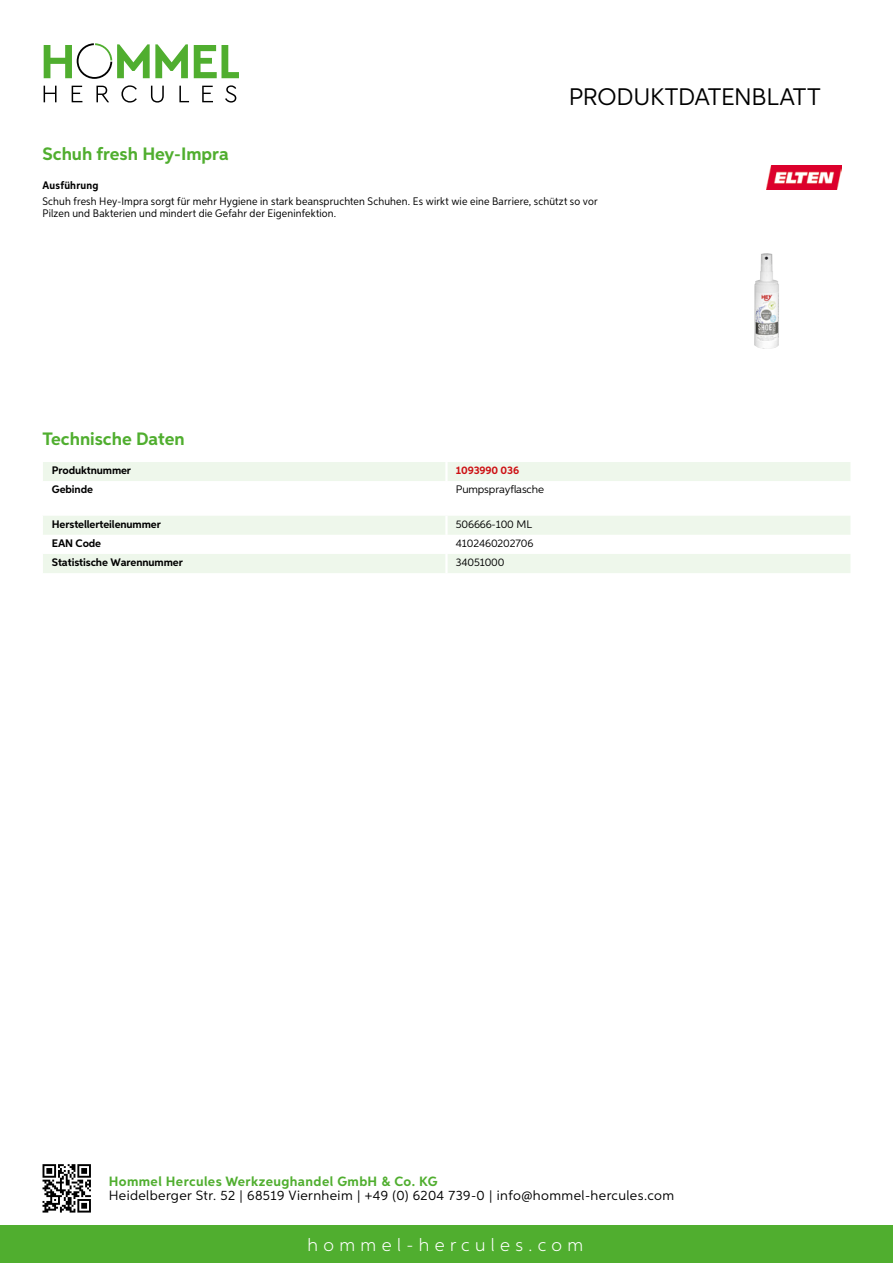
<style>
.page{position:relative;width:893px;height:1263px;background:#fff}
.page>*{position:absolute;margin:0;border:0;box-sizing:border-box;transform-origin:0 0}
.t1{font:24px "Aspira";letter-spacing:-.01em;color:#000}
.t2{font:700 18px "Aspira";color:#50ae2f}
.t3{font:300 18px "Aspira";letter-spacing:.3em;color:#fff}
.t4{font:13.5px "Aspira";letter-spacing:.03em;color:#000}
.t5{font:700 13.5px "Aspira";letter-spacing:.03em;color:#50ae2f}
.t6{font:10.95px/12px "Aspira Nar";letter-spacing:.015em;color:#000}
.t7{font:700 10.95px "Aspira";letter-spacing:-.01em;color:#000}
.t8{font:10.95px "Aspira";letter-spacing:-.01em;color:#000}
.t9{font:700 10.95px "Aspira";letter-spacing:-.01em;color:#cd1013}
.t10{font:700 10.95px "Aspira Nar";letter-spacing:.02em;color:#000}
</style>
<div class="page">
<div style="left:0;top:1226px;width:893px;height:37px;background:#50ae2f"></div>
<svg style="left:43px;top:1164px;width:48px;height:48px"></svg>
<svg style="left:194px;top:45px;width:45px;height:33px"></svg>
<svg style="left:44px;top:43px;width:144px;height:36px"></svg>
<svg style="left:44px;top:86px;width:13px;height:16px"></svg>
<svg style="left:72px;top:86px;width:10px;height:16px"></svg>
<svg style="left:96px;top:86px;width:13px;height:16px"></svg>
<svg style="left:121px;top:85px;width:16px;height:18px"></svg>
<svg style="left:151px;top:86px;width:13px;height:17px"></svg>
<svg style="left:179px;top:86px;width:10px;height:16px"></svg>
<svg style="left:202px;top:86px;width:11px;height:16px"></svg>
<svg style="left:225px;top:85px;width:11px;height:18px"></svg>
<div style="left:43px;top:462px;width:807px;height:19px;background:#eef7eb"></div>
<svg style="left:43px;top:516px;width:807px;height:57px"></svg>
<hr style="left:445px;top:554px;width:3px;height:19px;background:#fff">
<img style="left:754px;top:253px;width:25px;height:96px">
<img style="left:766px;top:166px;width:76px;height:23px">
<h1 class="t1" style="left:569px;top:82px;width:253px">Produktdatenblatt</h1>
<h2 class="t2" style="left:43px;top:142px;width:188px">Schuh fresh Hey-Impra</h2>
<p class="t10" style="left:43px;top:179px;width:58px">Ausführung</p>
<p class="t6" style="left:43px;top:195px;width:556px">Schuh fresh Hey-Impra sorgt für mehr Hygiene in stark beanspruchten Schuhen. Es wirkt wie eine Barriere, schützt so vor<br>Pilzen und Bakterien und mindert die Gefahr der Eigeninfektion.</p>
<h2 class="t2" style="left:43px;top:428px;width:144px">Technische Daten</h2>
<p class="t7" style="left:52px;top:463px;width:81px">Produktnummer</p>
<p class="t9" style="left:456px;top:463px;width:65px">1093990 036</p>
<p class="t7" style="left:52px;top:483px;width:43px">Gebinde</p>
<p class="t8" style="left:456px;top:483px;width:90px">Pumpsprayflasche</p>
<p class="t7" style="left:52px;top:517px;width:111px">Herstellerteilenummer</p>
<p class="t8" style="left:456px;top:517px;width:77px">506666-100 ML</p>
<p class="t7" style="left:52px;top:536px;width:51px">EAN Code</p>
<p class="t8" style="left:456px;top:536px;width:79px">4102460202706</p>
<p class="t7" style="left:52px;top:555px;width:132px">Statistische Warennummer</p>
<p class="t8" style="left:456px;top:555px;width:50px">34051000</p>
<p class="t5" style="left:109px;top:1172px;width:330px">Hommel Hercules Werkzeughandel GmbH &amp; Co. KG</p>
<p class="t4" style="left:109px;top:1187px;width:567px">Heidelberger Str. 52 | 68519 Viernheim | +49 (0) 6204 739-0 | info@hommel-hercules.com</p>
<h2 class="t3" style="left:307px;top:1234px;width:277px">hommel-hercules.com</h2>
</div>
